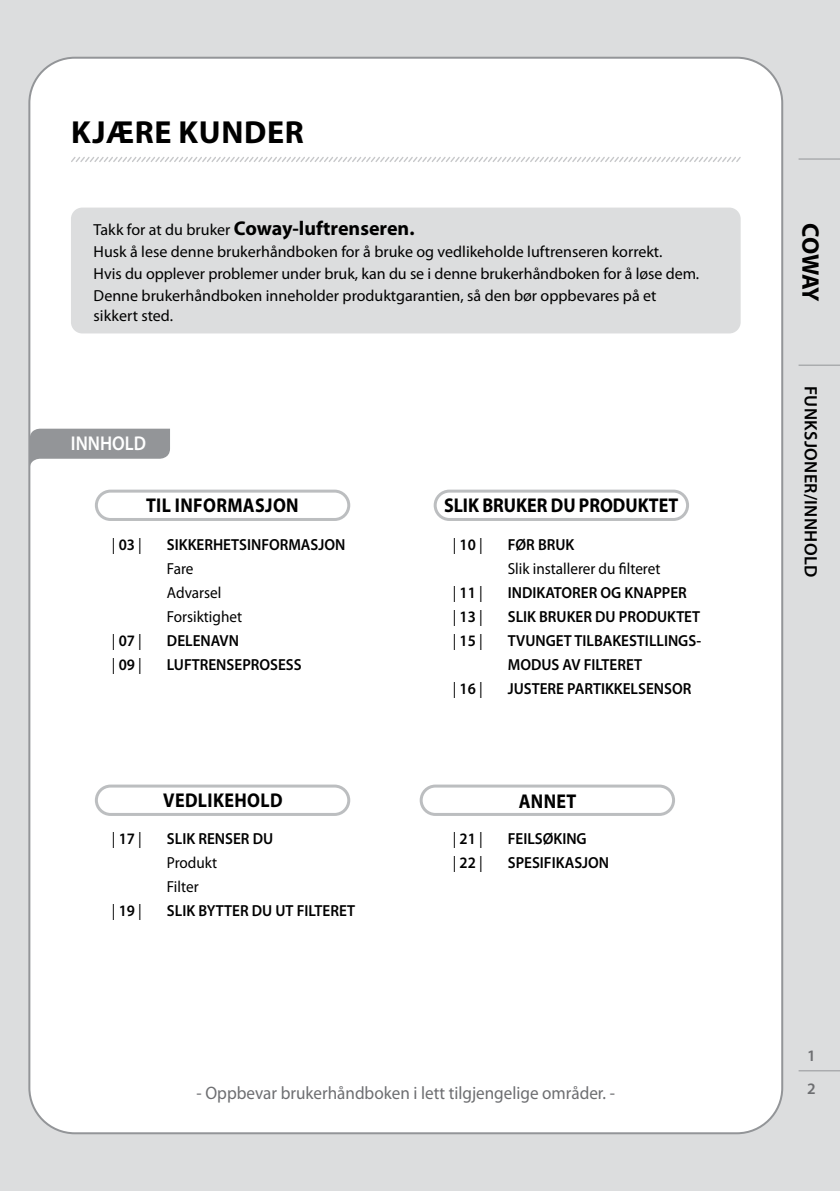
<style>
.page{position:relative;width:840px;height:1191px;background:#fff}
.page>*{position:absolute;margin:0;border:0;box-sizing:border-box;transform-origin:0 0}
.t1{font:700 32px "Myriad Pro";letter-spacing:.02em;color:#000}
.t2{font:700 24px "Myriad Pro";letter-spacing:-.04em;color:#000}
.t3{font:700 20px "Myriad Pro";color:#000}
.t4{font:700 20px "Myriad Pro";color:#000;scale:.9 1}
.t5{font:700 20px "Myriad Pro";letter-spacing:.02em;color:#000;scale:.9 1}
.t6{font:600 20px "Myriad Pro";color:#fff;scale:.9 1}
.t7{font:18px "Myriad Pro";color:#6d6e71;scale:.95 1}
.t8{font:600 18px "Myriad Pro";letter-spacing:.02em;color:#000}
.t9{font:16px/22px "Myriad Pro";color:#000}
.t10{font:600 16px/24px "Myriad Pro";color:#000;scale:.95 1}
.t11{font:16px/24px "Myriad Pro";color:#000;scale:.95 1}
.t12{font:600 16px "Myriad Pro";color:#6d6e71}
.s1{font-weight:400;font-size:16px}
.s2{font-weight:600}
</style>
<div class="page">
<div style="left:0;top:0;width:839px;height:1191px;background:#dcddde"></div>
<div style="left:29px;top:58px;width:752px;height:1075px;background:#fff;border-radius:45px"></div>
<svg style="left:71px;top:157px;width:670px;height:5px"></svg>
<hr style="left:798px;top:158px;width:41px;height:1px;background:#939598">
<hr style="left:798px;top:1070px;width:41px;height:1px;background:#939598">
<hr style="left:798px;top:365px;width:41px;height:1px;background:#939598">
<svg style="left:30px;top:429px;width:140px;height:40px"></svg>
<div style="left:71px;top:207px;width:669px;height:126px;background:#dcddde;border-radius:11px"></div>
<div style="left:95px;top:784px;width:255px;height:32px;border:3px solid #bcbec0;border-radius:14px"></div>
<div style="left:95px;top:489px;width:255px;height:32px;border:3px solid #bcbec0;border-radius:14px"></div>
<div style="left:433px;top:489px;width:255px;height:32px;border:3px solid #bcbec0;border-radius:14px"></div>
<div style="left:419px;top:784px;width:255px;height:32px;border:3px solid #bcbec0;border-radius:14px"></div>
<h1 class="t1" style="left:71px;top:111px;width:234px">KJÆRE KUNDER</h1>
<p class="t3" style="left:94px;top:215px;width:322px"><span class="s1">Takk for at du bruker</span> Coway-luftrenseren.</p>
<p class="t9" style="left:94px;top:241px;width:606px">Husk å lese denne brukerhåndboken for å bruke og vedlikeholde luftrenseren korrekt.<br>Hvis du opplever problemer under bruk, kan du se i denne brukerhåndboken for å løse dem.<br>Denne brukerhåndboken inneholder produktgarantien, så den bør oppbevares på et</p>
<p class="t9" style="left:94px;top:304px;width:81px">sikkert sted.</p>
<p class="t6" style="left:71px;top:431px;width:85px">INNHOLD</p>
<p class="t5" style="left:146px;top:492px;width:171px">TIL INFORMASJON</p>
<p class="t4" style="left:444px;top:492px;width:262px">SLIK BRUKER DU PRODUKTET</p>
<p class="t11" style="left:112px;top:532px;width:33px">| <span class="s2">03</span> |</p>
<p class="t10" style="left:167px;top:532px;width:189px">SIKKERHETSINFORMASJON</p>
<p class="t11" style="left:167px;top:556px;width:81px">Fare<br>Advarsel<br>Forsiktighet</p>
<p class="t11" style="left:112px;top:628px;width:33px">| <span class="s2">07</span> |</p>
<p class="t10" style="left:167px;top:628px;width:77px">DELENAVN</p>
<p class="t11" style="left:112px;top:652px;width:33px">| <span class="s2">09</span> |</p>
<p class="t10" style="left:167px;top:652px;width:143px">LUFTRENSEPROSESS</p>
<p class="t11" style="left:452px;top:532px;width:33px">| <span class="s2">10</span> |</p>
<p class="t10" style="left:507px;top:532px;width:72px">FØR BRUK</p>
<p class="t11" style="left:507px;top:556px;width:162px">Slik installerer du filteret</p>
<p class="t11" style="left:452px;top:580px;width:33px">| <span class="s2">11</span> |</p>
<p class="t10" style="left:507px;top:580px;width:190px">INDIKATORER OG KNAPPER</p>
<p class="t11" style="left:452px;top:604px;width:33px">| <span class="s2">13</span> |</p>
<p class="t10" style="left:507px;top:604px;width:204px">SLIK BRUKER DU PRODUKTET</p>
<p class="t11" style="left:452px;top:628px;width:33px">| <span class="s2">15</span> |</p>
<p class="t10" style="left:507px;top:628px;width:205px">TVUNGET TILBAKESTILLINGS-<br>MODUS AV FILTERET</p>
<p class="t11" style="left:452px;top:676px;width:33px">| <span class="s2">16</span> |</p>
<p class="t10" style="left:507px;top:676px;width:195px">JUSTERE PARTIKKELSENSOR</p>
<p class="t5" style="left:163px;top:787px;width:134px">VEDLIKEHOLD</p>
<p class="t4" style="left:518px;top:787px;width:66px">ANNET</p>
<p class="t11" style="left:112px;top:826px;width:33px">| <span class="s2">17</span> |</p>
<p class="t10" style="left:167px;top:826px;width:113px">SLIK RENSER DU</p>
<p class="t11" style="left:167px;top:850px;width:54px">Produkt<br>Filter</p>
<p class="t11" style="left:112px;top:898px;width:33px">| <span class="s2">19</span> |</p>
<p class="t10" style="left:167px;top:898px;width:199px">SLIK BYTTER DU UT FILTERET</p>
<p class="t11" style="left:452px;top:826px;width:33px">| <span class="s2">21</span> |</p>
<p class="t10" style="left:507px;top:826px;width:85px">FEILSØKING</p>
<p class="t11" style="left:452px;top:850px;width:33px">| <span class="s2">22</span> |</p>
<p class="t10" style="left:507px;top:850px;width:108px">SPESIFIKASJON</p>
<p class="t7" style="left:196px;top:1082px;width:441px">- Oppbevar brukerhåndboken i lett tilgjengelige områder. -</p>
<h2 class="t2" style="left:825px;top:223px;width:80px;rotate:90deg">COWAY</h2>
<p class="t8" style="left:821px;top:386px;width:193px;rotate:90deg">FUNKSJONER/INNHOLD</p>
<p class="t12" style="left:806px;top:1045px;width:10px">1</p>
<p class="t12" style="left:806px;top:1078px;width:10px">2</p>
</div>
